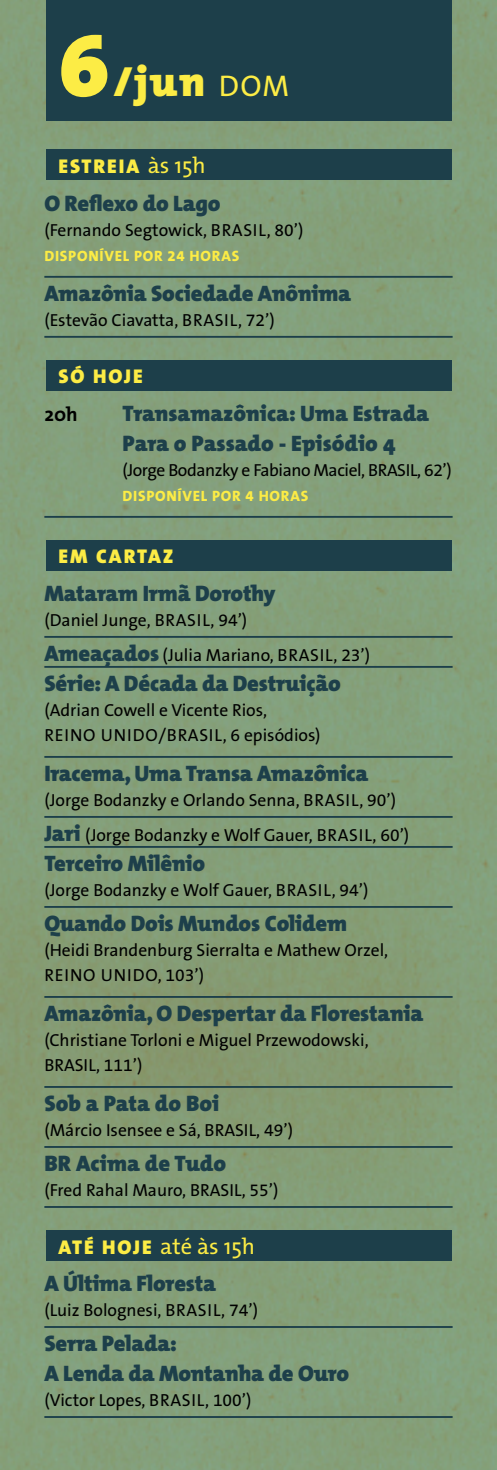
<style>
.page{position:relative;width:497px;height:1470px;background:#fff}
.page>*{position:absolute;margin:0;border:0;box-sizing:border-box;transform-origin:0 0}
.t1{font:800 42.5px "T Mix";color:#fcec45}
.t2{font:800 22.5px/30px "T Mix";letter-spacing:-.01em;color:#1d3f4a}
.t3{font:900 20px "The Sans B9";letter-spacing:.1em;color:#fcec45}
.t4{font:700 20px "T Mix";color:#000}
.t5{font:17.5px/25px "The Sans B5 Plain";color:#000}
.t6{font:17.5px "The Sans B5 Plain";letter-spacing:-.025em;color:#000}
.t7{font:800 15px "The Sans B8";letter-spacing:.05em;color:#fcec45}
.s1{font-size:87.5px}
.s2{font-weight:400;font-size:30px}
.s3{font-family:"T Mix";font-weight:400;font-size:22.5px}
.s4{font-family:"T Mix";font-weight:800;font-size:22.5px;color:#1d3f4a}
.s5{font-family:"The Sans B9";font-weight:900;font-size:20px;color:#fcec45}
.s6{font-weight:400;color:#fcec45}
</style>
<div class="page">
<img style="left:1px;top:0;width:495px;height:1470px">
<div style="left:46px;top:149px;width:405px;height:31px;background:#1d3f4a"></div>
<div style="left:46px;top:360px;width:405px;height:31px;background:#1d3f4a"></div>
<div style="left:46px;top:540px;width:405px;height:31px;background:#1d3f4a"></div>
<div style="left:46px;top:1230px;width:405px;height:31px;background:#1d3f4a"></div>
<div style="left:46px;top:0;width:405px;height:120px;background:#1d3f4a"></div>
<hr style="left:44px;top:276px;width:408px;height:2px;background:#1d3f4a">
<hr style="left:44px;top:336px;width:408px;height:2px;background:#1d3f4a">
<hr style="left:44px;top:516px;width:408px;height:2px;background:#1d3f4a">
<hr style="left:44px;top:636px;width:408px;height:2px;background:#1d3f4a">
<hr style="left:44px;top:666px;width:408px;height:2px;background:#1d3f4a">
<hr style="left:44px;top:756px;width:408px;height:2px;background:#1d3f4a">
<hr style="left:44px;top:816px;width:408px;height:2px;background:#1d3f4a">
<hr style="left:44px;top:846px;width:408px;height:2px;background:#1d3f4a">
<hr style="left:44px;top:906px;width:408px;height:2px;background:#1d3f4a">
<hr style="left:44px;top:996px;width:408px;height:2px;background:#1d3f4a">
<hr style="left:44px;top:1086px;width:408px;height:2px;background:#1d3f4a">
<hr style="left:44px;top:1146px;width:408px;height:2px;background:#1d3f4a">
<hr style="left:44px;top:1206px;width:408px;height:2px;background:#1d3f4a">
<hr style="left:44px;top:1326px;width:408px;height:2px;background:#1d3f4a">
<hr style="left:44px;top:1416px;width:408px;height:2px;background:#1d3f4a">
<h1 class="t1" style="left:58px;top:46px;width:232px"><span class="s1">6</span>/jun <span class="s2">DOM</span></h1>
<p class="t3" style="left:58px;top:156px;width:148px">ESTREIA <span class="s3">às 15h</span></p>
<p class="t2" style="left:44px;top:188px;width:177px">O Reflexo do Lago</p>
<p class="t5" style="left:44px;top:218px;width:260px">(Fernando Segtowick, BRASIL, 80’)</p>
<p class="t7" style="left:44px;top:248px;width:196px">DISPONÍVEL POR 24 HORAS</p>
<p class="t2" style="left:44px;top:278px;width:308px">Amazônia Sociedade Anônima</p>
<p class="t5" style="left:44px;top:308px;width:232px">(Estevão Ciavatta, BRASIL, 72’)</p>
<p class="t3" style="left:58px;top:366px;width:86px">SÓ HOJE</p>
<p class="t4" style="left:44px;top:397px;width:35px">20h</p>
<p class="t2" style="left:122px;top:398px;width:308px">Transamazônica: Uma Estrada<br>Para o Passado - Episódio 4</p>
<p class="t6" style="left:122px;top:461px;width:330px">(Jorge Bodanzky e Fabiano Maciel, BRASIL, 62’)</p>
<p class="t7" style="left:122px;top:488px;width:187px">DISPONÍVEL POR 4 HORAS</p>
<p class="t3" style="left:58px;top:546px;width:116px">EM CARTAZ</p>
<p class="t2" style="left:44px;top:578px;width:232px">Mataram Irmã Dorothy</p>
<p class="t5" style="left:44px;top:603px;width:327px;line-height:35px">(Daniel Junge, BRASIL, 94’)<br><span class="s4">Ameaçados</span> (Julia Mariano, BRASIL, 23’)</p>
<p class="t2" style="left:44px;top:668px;width:297px">Série: A Década da Destruição</p>
<p class="t5" style="left:44px;top:698px;width:277px">(Adrian Cowell e Vicente Rios,<br>REINO UNIDO/BRASIL, 6 episódios)</p>
<p class="t2" style="left:44px;top:758px;width:325px">Iracema, Uma Transa Amazônica</p>
<p class="t5" style="left:44px;top:783px;width:366px;line-height:35px">(Jorge Bodanzky e Orlando Senna, BRASIL, 90’)<br><span class="s4">Jari</span> (Jorge Bodanzky e Wolf Gauer, BRASIL, 60’)</p>
<p class="t2" style="left:44px;top:848px;width:162px">Terceiro Milênio</p>
<p class="t5" style="left:44px;top:878px;width:325px">(Jorge Bodanzky e Wolf Gauer, BRASIL, 94’)</p>
<p class="t2" style="left:44px;top:908px;width:304px">Quando Dois Mundos Colidem</p>
<p class="t5" style="left:44px;top:938px;width:345px">(Heidi Brandenburg Sierralta e Mathew Orzel,<br>REINO UNIDO, 103’)</p>
<p class="t2" style="left:44px;top:998px;width:380px">Amazônia, O Despertar da Florestania</p>
<p class="t5" style="left:44px;top:1028px;width:325px">(Christiane Torloni e Miguel Przewodowski,<br>BRASIL, 111’)</p>
<p class="t2" style="left:44px;top:1088px;width:176px">Sob a Pata do Boi</p>
<p class="t5" style="left:44px;top:1118px;width:250px">(Márcio Isensee e Sá, BRASIL, 49’)</p>
<p class="t2" style="left:44px;top:1148px;width:183px">BR Acima de Tudo</p>
<p class="t5" style="left:44px;top:1178px;width:235px">(Fred Rahal Mauro, BRASIL, 55’)</p>
<p class="t2" style="left:44px;top:1227px;width:212px;line-height:37.5px;text-indent:14px"><span class="s5">ATÉ HOJE</span> <span class="s6">até às 15h<br></span>A Última Floresta</p>
<p class="t5" style="left:44px;top:1298px;width:215px">(Luiz Bolognesi, BRASIL, 74’)</p>
<p class="t2" style="left:44px;top:1328px;width:306px">Serra Pelada:<br>A Lenda da Montanha de Ouro</p>
<p class="t5" style="left:44px;top:1388px;width:208px">(Victor Lopes, BRASIL, 100’)</p>
</div>
